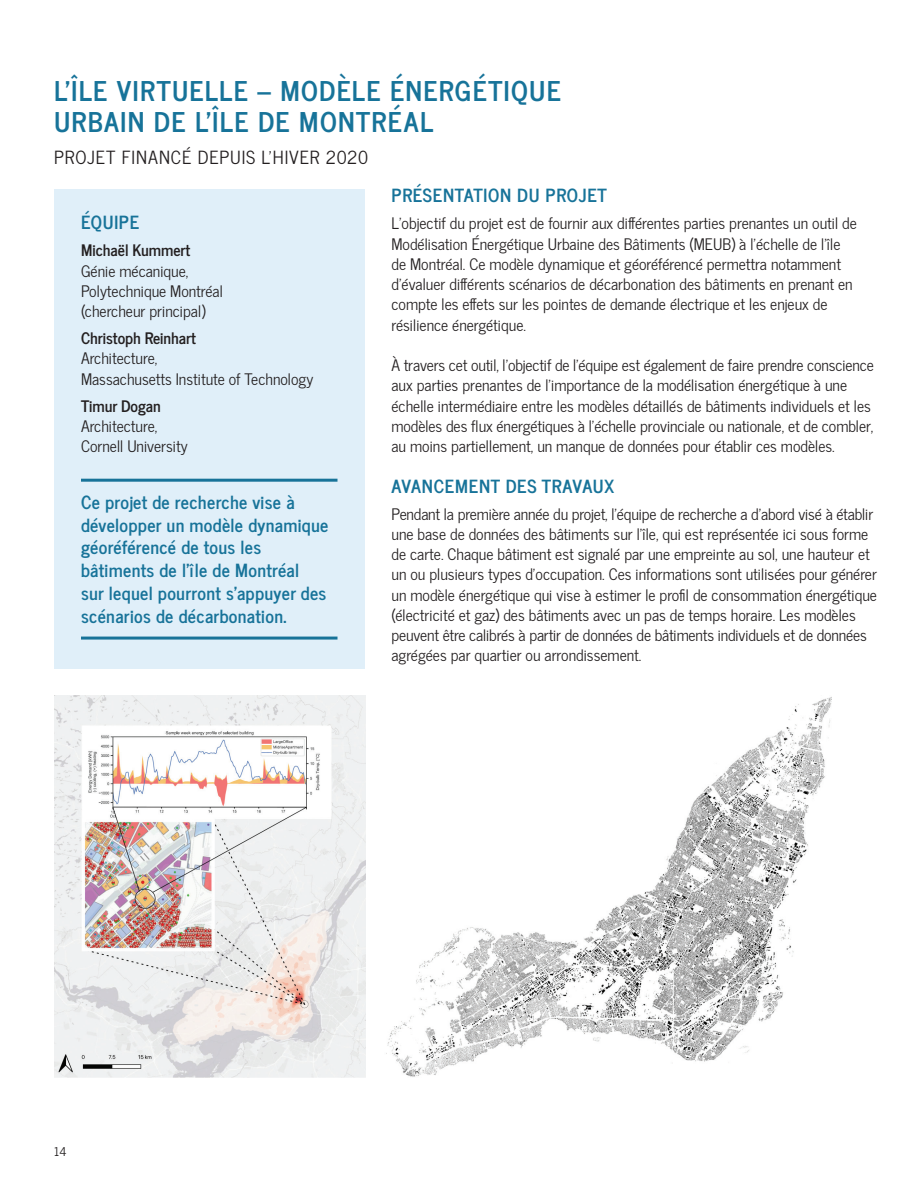
<style>
.page{position:relative;width:918px;height:1188px;background:#fff}
.page>*{position:absolute;margin:0;border:0;box-sizing:border-box;transform-origin:0 0}
.t1{font:700 27px/31.5px "News Cycle";letter-spacing:.05em;color:#177399}
.t2{font:700 18px/23px "News Cycle";letter-spacing:.02em;color:#177399}
.t3{font:700 18px "News Cycle";letter-spacing:.04em;color:#177399}
.t4{font:18px "News Cycle";letter-spacing:.05em;color:#231f20}
.t5{font:15.75px/20.2px "News Cycle";color:#231f20}
.t6{font:700 15.75px "News Cycle";color:#231f20}
.t7{font:12px "News Cycle";color:#231f20}
</style>
<div class="page">
<div style="left:54px;top:189px;width:310px;height:479px;background:#e0eff9"></div>
<hr style="left:81px;top:479px;width:257px;height:3px;background:#177399">
<hr style="left:81px;top:637px;width:257px;height:3px;background:#177399">
<img style="left:55px;top:695px;width:310px;height:383px">
<img style="left:386px;top:697px;width:446px;height:380px">
<h1 class="t1" style="left:54px;top:73px;width:508px">L’ÎLE VIRTUELLE – MODÈLE ÉNERGÉTIQUE<br>URBAIN DE L’ÎLE DE MONTRÉAL</h1>
<p class="t4" style="left:54px;top:142px;width:316px">PROJET FINANCÉ DEPUIS L'HIVER 2020</p>
<p class="t2" style="left:81px;top:209px;width:60px">ÉQUIPE</p>
<p class="t6" style="left:81px;top:237px;width:111px">Michaël Kummert</p>
<p class="t5" style="left:81px;top:260px;width:144px">Génie mécanique,<br>Polytechnique Montréal (chercheur principal)</p>
<p class="t6" style="left:81px;top:324px;width:116px">Christoph Reinhart</p>
<p class="t5" style="left:81px;top:348px;width:234px">Architecture,<br>Massachusetts Institute of Technology</p>
<p class="t6" style="left:81px;top:392px;width:81px">Timur Dogan</p>
<p class="t5" style="left:81px;top:415px;width:108px">Architecture,<br>Cornell University</p>
<p class="t2" style="left:81px;top:489px;width:249px">Ce projet de recherche vise à développer un modèle dynamique géoréférencé de tous les bâtiments de l’île de Montréal<br>sur lequel pourront s’appuyer des scénarios de décarbonation.</p>
<p class="t3" style="left:392px;top:180px;width:217px">PRÉSENTATION DU PROJET</p>
<p class="t5" style="left:392px;top:213px;width:467px">L’objectif du projet est de fournir aux différentes parties prenantes un outil de Modélisation Énergétique Urbaine des Bâtiments (MEUB) à l’échelle de l’île de Montréal. Ce modèle dynamique et géoréférencé permettra notamment d’évaluer différents scénarios de décarbonation des bâtiments en prenant en compte les effets sur les pointes de demande électrique et les enjeux de résilience énergétique.</p>
<p class="t5" style="left:392px;top:354px;width:484px">À travers cet outil, l’objectif de l’équipe est également de faire prendre conscience aux parties prenantes de l’importance de la modélisation énergétique à une échelle intermédiaire entre les modèles détaillés de bâtiments individuels et les modèles des flux énergétiques à l’échelle provinciale ou nationale, et de combler, au moins partiellement, un manque de données pour établir ces modèles.</p>
<p class="t3" style="left:392px;top:470px;width:224px">AVANCEMENT DES TRAVAUX</p>
<p class="t5" style="left:392px;top:503px;width:487px">Pendant la première année du projet, l’équipe de recherche a d’abord visé à établir une base de données des bâtiments sur l’île, qui est représentée ici sous forme de carte. Chaque bâtiment est signalé par une empreinte au sol, une hauteur et un ou plusieurs types d’occupation. Ces informations sont utilisées pour générer un modèle énergétique qui vise à estimer le profil de consommation énergétique (électricité et gaz) des bâtiments avec un pas de temps horaire. Les modèles peuvent être calibrés à partir de données de bâtiments individuels et de données agrégées par quartier ou arrondissement.</p>
<p class="t7" style="left:54px;top:1142px;width:14px">14</p>
</div>
